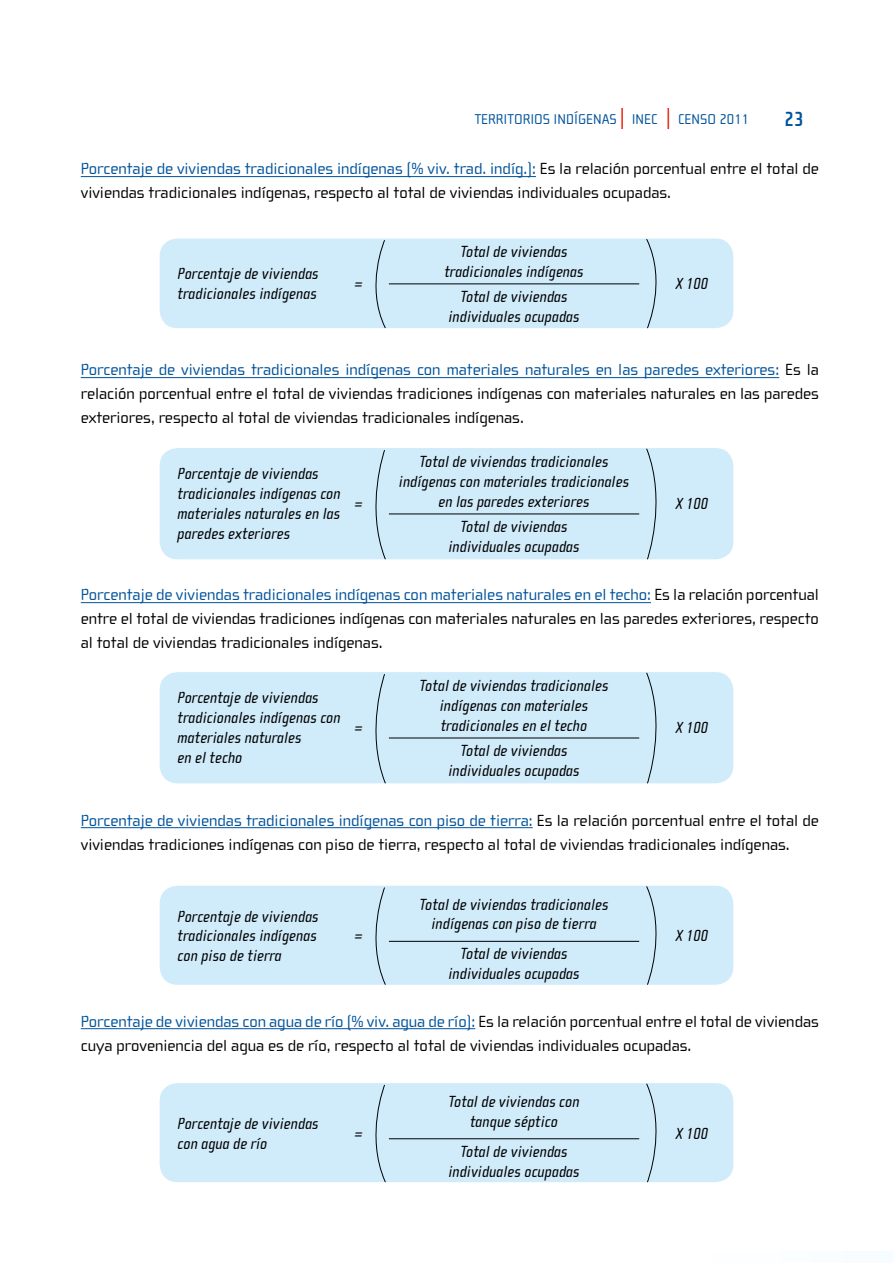
<style>
.page{position:relative;width:893px;height:1263px;background:#fff}
.page>*{position:absolute;margin:0;border:0;box-sizing:border-box;transform-origin:0 0}
.t1{font:700 21px "Cholla Sans";color:#00539b}
.t2{font:16.5px/24px "Cholla Wide";color:#000}
.t3{font:italic 16.5px/19.8px "Cholla Sans";color:#000;text-align:center}
.t4{font:14.55px "Cholla Wide";color:#00539b}
.s1{color:#00539b}
</style>
<div class="page">
<hr style="left:667px;top:108px;width:2px;height:21px;background:#ee3524">
<hr style="left:621px;top:108px;width:2px;height:21px;background:#ee3524">
<hr style="left:81px;top:176px;width:455px;height:1px;background:#00539b">
<hr style="left:81px;top:377px;width:698px;height:1px;background:#00539b">
<hr style="left:81px;top:602px;width:570px;height:1px;background:#00539b">
<hr style="left:81px;top:827px;width:452px;height:1px;background:#00539b">
<hr style="left:81px;top:1028px;width:394px;height:1px;background:#00539b">
<div style="left:160px;top:238px;width:573px;height:90px;background:#d0ebfa;border-radius:18px"></div>
<hr style="left:389px;top:283px;width:250px;height:1px;background:#000">
<svg style="left:375px;top:240px;width:11px;height:89px"></svg>
<svg style="left:646px;top:238px;width:21px;height:90px"></svg>
<div style="left:160px;top:448px;width:573px;height:111px;background:#d0ebfa;border-radius:18px"></div>
<hr style="left:389px;top:514px;width:250px;height:1px;background:#000">
<svg style="left:365px;top:450px;width:21px;height:110px"></svg>
<svg style="left:646px;top:448px;width:21px;height:112px"></svg>
<div style="left:160px;top:672px;width:573px;height:111px;background:#d0ebfa;border-radius:18px"></div>
<hr style="left:389px;top:738px;width:250px;height:1px;background:#000">
<svg style="left:365px;top:674px;width:21px;height:110px"></svg>
<svg style="left:646px;top:672px;width:21px;height:112px"></svg>
<div style="left:160px;top:886px;width:573px;height:99px;background:#d0ebfa;border-radius:18px"></div>
<hr style="left:389px;top:941px;width:250px;height:1px;background:#000">
<svg style="left:375px;top:887px;width:11px;height:98px"></svg>
<svg style="left:646px;top:886px;width:11px;height:99px"></svg>
<div style="left:160px;top:1083px;width:573px;height:99px;background:#d0ebfa;border-radius:18px"></div>
<hr style="left:389px;top:1138px;width:250px;height:1px;background:#000">
<svg style="left:375px;top:1084px;width:11px;height:99px"></svg>
<svg style="left:646px;top:1083px;width:11px;height:99px"></svg>
<p class="t4" style="left:475px;top:111px;width:184px">TERRITORIOS INDÍGENAS INEC</p>
<p class="t4" style="left:678px;top:111px;width:73px">CENSO 2011</p>
<p class="t1" style="left:784px;top:108px;width:21px">23</p>
<p class="t2" style="left:81px;top:157px;width:740px"><span class="s1">Porcentaje de viviendas tradicionales indígenas (% viv. trad. indíg.):</span> Es la relación porcentual entre el total de viviendas tradicionales indígenas, respecto al total de viviendas individuales ocupadas.</p>
<p class="t3" style="left:178px;top:264px;width:143px;text-align:left">Porcentaje de viviendas tradicionales indígenas</p>
<p class="t3" style="left:355px;top:274px;width:10px">=</p>
<p class="t3" style="left:444px;top:242px;width:141px">Total de viviendas tradicionales indígenas</p>
<p class="t3" style="left:448px;top:287px;width:133px">Total de viviendas individuales ocupadas</p>
<p class="t3" style="left:676px;top:274px;width:34px">X 100</p>
<p class="t2" style="left:81px;top:358px;width:740px;text-align:justify"><span class="s1">Porcentaje de viviendas tradicionales indígenas con materiales naturales en las paredes exteriores:</span> Es la relación porcentual entre el total de viviendas tradiciones indígenas con materiales naturales en las paredes exteriores, respecto al total de viviendas tradicionales indígenas.</p>
<p class="t3" style="left:178px;top:464px;width:165px;text-align:left">Porcentaje de viviendas tradicionales indígenas con materiales naturales en las paredes exteriores</p>
<p class="t3" style="left:355px;top:494px;width:10px">=</p>
<p class="t3" style="left:399px;top:452px;width:232px">Total de viviendas tradicionales indígenas con materiales tradicionales en las paredes exteriores</p>
<p class="t3" style="left:448px;top:517px;width:133px">Total de viviendas individuales ocupadas</p>
<p class="t3" style="left:676px;top:494px;width:34px">X 100</p>
<p class="t2" style="left:81px;top:583px;width:740px;text-align:justify"><span class="s1">Porcentaje de viviendas tradicionales indígenas con materiales naturales en el techo:</span> Es la relación porcentual entre el total de viviendas tradiciones indígenas con materiales naturales en las paredes exteriores, respecto al total de viviendas tradicionales indígenas.</p>
<p class="t3" style="left:178px;top:688px;width:165px;text-align:left">Porcentaje de viviendas tradicionales indígenas con materiales naturales<br>en el techo</p>
<p class="t3" style="left:355px;top:718px;width:10px">=</p>
<p class="t3" style="left:419px;top:676px;width:191px">Total de viviendas tradicionales indígenas con materiales tradicionales en el techo</p>
<p class="t3" style="left:448px;top:741px;width:133px">Total de viviendas individuales ocupadas</p>
<p class="t3" style="left:676px;top:718px;width:34px">X 100</p>
<p class="t2" style="left:81px;top:808px;width:740px"><span class="s1">Porcentaje de viviendas tradicionales indígenas con piso de tierra:</span> Es la relación porcentual entre el total de viviendas tradiciones indígenas con piso de tierra, respecto al total de viviendas tradicionales indígenas.</p>
<p class="t3" style="left:178px;top:906px;width:143px;text-align:justify">Porcentaje de viviendas tradicionales indígenas con piso de tierra</p>
<p class="t3" style="left:355px;top:926px;width:10px">=</p>
<p class="t3" style="left:419px;top:894px;width:191px">Total de viviendas tradicionales indígenas con piso de tierra</p>
<p class="t3" style="left:448px;top:944px;width:133px">Total de viviendas individuales ocupadas</p>
<p class="t3" style="left:676px;top:926px;width:34px">X 100</p>
<p class="t2" style="left:81px;top:1009px;width:740px"><span class="s1">Porcentaje de viviendas con agua de río (% viv. agua de río):</span> Es la relación porcentual entre el total de viviendas cuya proveniencia del agua es de río, respecto al total de viviendas individuales ocupadas.</p>
<p class="t3" style="left:178px;top:1114px;width:143px;text-align:left">Porcentaje de viviendas con agua de río</p>
<p class="t3" style="left:355px;top:1124px;width:10px">=</p>
<p class="t3" style="left:448px;top:1092px;width:133px">Total de viviendas con tanque séptico</p>
<p class="t3" style="left:448px;top:1142px;width:133px">Total de viviendas individuales ocupadas</p>
<p class="t3" style="left:676px;top:1124px;width:34px">X 100</p>
</div>
